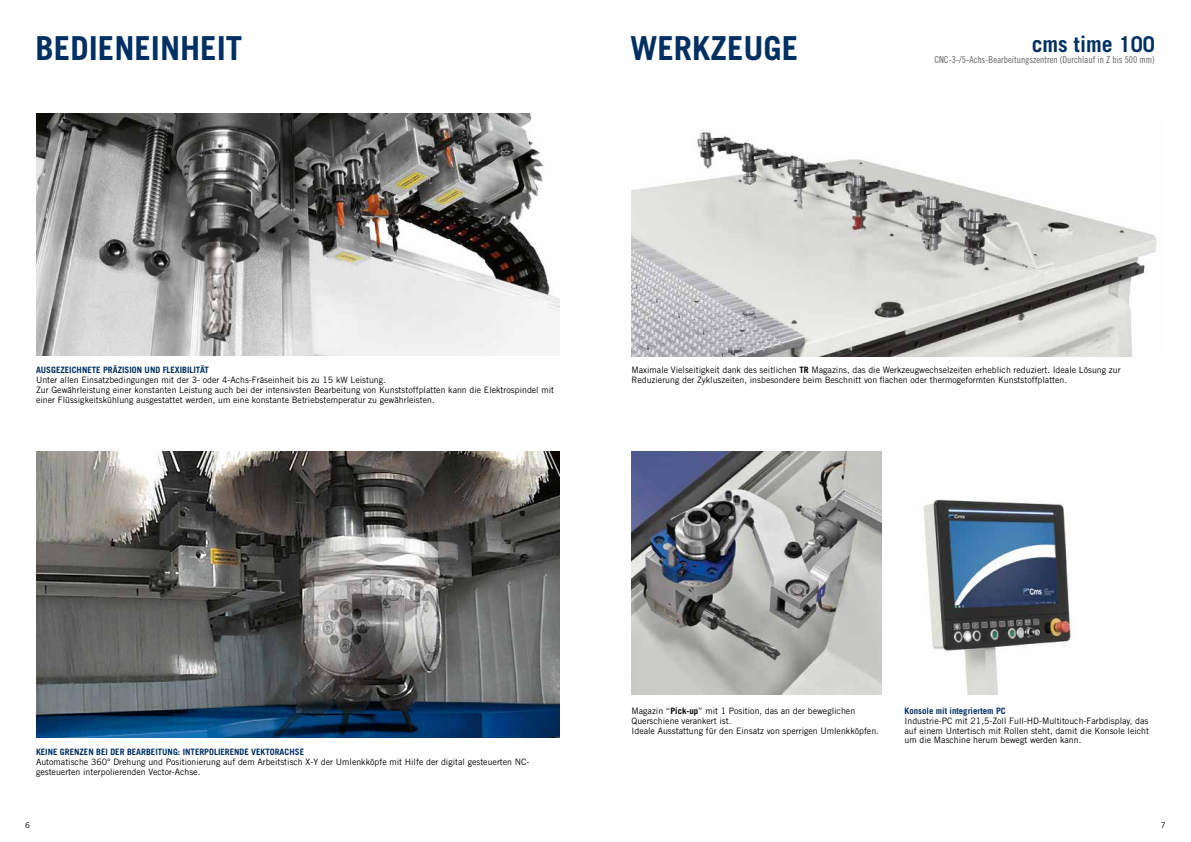
<style>
.page{position:relative;width:1191px;height:842px;background:#fff}
.page>*{position:absolute;margin:0;border:0;box-sizing:border-box;transform-origin:0 0}
.t1{font:700 33.1px "Trade Gothic LT Std";color:#003063}
.t2{font:700 21.7px "Trade Gothic LT Std";color:#003063}
.t3{font:9.6px "Trade Gothic LT Std Cn 18";color:#646363}
.t4{font:8.8px/10px "Trade Gothic LT Std";color:#000}
.t5{font:700 8.8px "Trade Gothic LT Std";color:#003063}
.t6{font:8px "Trade Gothic LT Std";color:#000}
.s1{font-weight:700}
</style>
<div class="page">
<img style="left:37px;top:451px;width:522px;height:286px">
<img style="left:36px;top:113px;width:523px;height:242px">
<img style="left:631px;top:132px;width:526px;height:225px">
<img style="left:631px;top:451px;width:251px;height:243px">
<img style="left:923px;top:499px;width:152px;height:195px">
<h1 class="t1" style="left:36px;top:28px;width:208px">BEDIENEINHEIT</h1>
<h1 class="t1" style="left:630px;top:28px;width:170px">WERKZEUGE</h1>
<h2 class="t2" style="left:1031px;top:31px;width:125px">cms time 100</h2>
<p class="t3" style="left:934px;top:54px;width:222px">CNC-3-/5-Achs-Bearbeitungszentren (Durchlauf in Z bis 500 mm)</p>
<p class="t5" style="left:36px;top:364px;width:174px">AUSGEZEICHNETE PRÄZISION UND FLEXIBILITÄT</p>
<p class="t4" style="left:36px;top:374px;width:519px">Unter allen Einsatzbedingungen mit der 3- oder 4-Achs-Fräseinheit bis zu 15 kW Leistung.<br>Zur Gewährleistung einer konstanten Leistung auch bei der intensivsten Bearbeitung von Kunststoffplatten kann die Elektrospindel mit einer Flüssigkeitskühlung ausgestattet werden, um eine konstante Betriebstemperatur zu gewährleisten.</p>
<p class="t4" style="left:631px;top:364px;width:491px">Maximale Vielseitigkeit dank des seitlichen <span class="s1">TR</span> Magazins, das die Werkzeugwechselzeiten erheblich reduziert. Ideale Lösung zur<br>Reduzierung der Zykluszeiten, insbesondere beim Beschnitt von flachen oder thermogeformten Kunststoffplatten.</p>
<p class="t5" style="left:36px;top:746px;width:270px">KEINE GRENZEN BEI DER BEARBEITUNG: INTERPOLIERENDE VEKTORACHSE</p>
<p class="t4" style="left:36px;top:756px;width:495px">Automatische 360° Drehung und Positionierung auf dem Arbeitstisch X-Y der Umlenkköpfe mit Hilfe der digital gesteuerten NC&shy;gesteuerten interpolierenden Vector-Achse.</p>
<p class="t4" style="left:631px;top:705px;width:249px">Magazin “<span class="s1">Pick-up</span>” mit 1 Position, das an der beweglichen<br>Querschiene verankert ist.<br>Ideale Ausstattung für den Einsatz von sperrigen Umlenkköpfen.</p>
<p class="t5" style="left:904px;top:705px;width:103px">Konsole mit integriertem PC</p>
<p class="t4" style="left:904px;top:715px;width:246px;text-align:justify">Industrie-PC mit 21,5-Zoll Full-HD-Multitouch-Farbdisplay, das auf einem Untertisch mit Rollen steht, damit die Konsole leicht um die Maschine herum bewegt werden kann.</p>
<p class="t6" style="left:25px;top:820px;width:6px">6</p>
<p class="t6" style="left:1160px;top:820px;width:6px">7</p>
</div>
